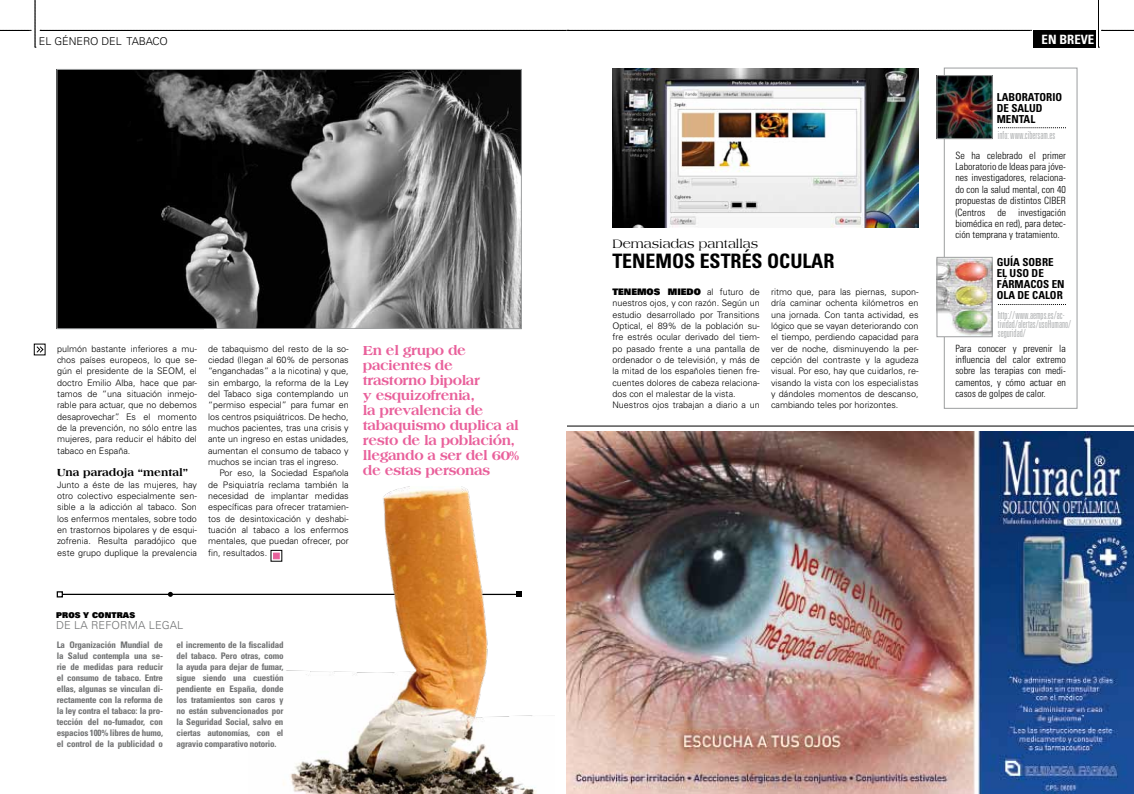
<style>
.page{position:relative;width:1134px;height:794px;background:#fff}
.page>*{position:absolute;margin:0;border:0;box-sizing:border-box;transform-origin:0 0}
.t1{font:700 condensed 19.9px "Univers";color:#000}
.t2{font:800 14px/15px "Americana";letter-spacing:-.03em;color:#e9609b}
.t3{font:13px "Americana";color:#000}
.t4{font:700 condensed 12.8px "Univers";color:#fff}
.t5{font:300 ultra-condensed 11px/9px "Univers";color:#b1b3b4}
.t6{font:700 condensed 11px/11px "Univers";color:#000}
.t7{font:800 11px "Americana";color:#000}
.t8{font:300 11px "Univers";letter-spacing:.01em;color:#707172}
.t9{font:300 10.8px "Univers";letter-spacing:-.01em;color:#000}
.t10{font:300 condensed 10px/11.3px "Univers";color:#000}
.t11{font:300 9px/11.3px "Univers";color:#000;text-align:justify}
.t12{font:700 condensed 9px/11px "Univers";letter-spacing:-.02em;color:#707172;text-align:justify}
.t13{font:900 8px "Univers";letter-spacing:.01em;color:#000}
.s1{font-weight:900}
</style>
<div class="page">
<hr style="left:62px;top:594px;width:108px;height:1px;background:#000">
<svg style="left:57px;top:591px;width:6px;height:6px"></svg>
<svg style="left:168px;top:592px;width:5px;height:5px"></svg>
<hr style="left:171px;top:594px;width:240px;height:1px;background:#000">
<img style="left:248px;top:486px;width:288px;height:308px">
<img style="left:59px;top:71px;width:461px;height:256px">
<div style="left:57px;top:69px;width:465px;height:260px;border:1px solid #9c9e9f"></div>
<div style="left:271px;top:550px;width:11px;height:11px;border:1px solid #000"></div>
<div style="left:273px;top:552px;width:7px;height:7px;background:#e9609b;border:1px solid #e9609b"></div>
<div style="left:34px;top:344px;width:11px;height:11px;border:1px solid #000"></div>
<svg style="left:35px;top:345px;width:9px;height:9px"></svg>
<img style="left:567px;top:431px;width:567px;height:363px">
<hr style="left:567px;top:426px;width:567px;height:1px;background:#000">
<img style="left:612px;top:68px;width:307px;height:159px">
<div style="left:1034px;top:30px;width:62px;height:17px;background:#000"></div>
<svg style="left:0;top:0;width:1031px;height:48px"></svg>
<svg style="left:1098px;top:0;width:36px;height:48px"></svg>
<div style="left:944px;top:68px;width:133px;height:340px;border:1px solid #9c9e9f"></div>
<img style="left:939px;top:77px;width:51px;height:60px">
<div style="left:937px;top:75px;width:55px;height:64px;border:1px solid #9c9e9f"></div>
<svg style="left:998px;top:128px;width:68px;height:1px"></svg>
<img style="left:939px;top:259px;width:51px;height:76px">
<div style="left:937px;top:257px;width:55px;height:80px;border:1px solid #9c9e9f"></div>
<svg style="left:998px;top:304px;width:68px;height:1px"></svg>
<p class="t9" style="left:39px;top:34px;width:71px">el género del</p>
<p class="t9" style="left:126px;top:34px;width:43px">tabaco</p>
<p class="t11" style="left:57px;top:343px;width:141px">pulmón bastante inferiores a mu&shy;chos países europeos, lo que se&shy;gún el presidente de la SEOM , el doctro Emilio Alba, hace que par&shy;tamos de “una situación inmejo&shy;rable para actuar, que no debemos desaprovechar”. Es el momento de la prevención, no sólo entre las mujeres, para reducir el hábito del tabaco en España.</p>
<p class="t7" style="left:57px;top:466px;width:132px">Una paradoja “mental”</p>
<p class="t11" style="left:57px;top:479px;width:141px">Junto a éste de las mujeres, hay otro colectivo especialmente sen&shy;sible a la adicción al tabaco. Son los enfermos mentales, sobre todo en trastornos bipolares y de esqui&shy;zofrenia. Resulta paradójico que este grupo duplique la prevalencia</p>
<p class="t11" style="left:208px;top:343px;width:142px">de tabaquismo del resto de la so&shy;ciedad (llegan al 60% de personas “enganchadas” a la nicotina) y que, sin embargo, la reforma de la Ley del Tabaco siga contemplando un “permiso especial” para fumar en los centros psiquiátricos. De hecho, muchos pacientes, tras una crisis y ante un ingreso en estas unidades, aumentan el consumo de tabaco y muchos se incian tras el ingreso.</p>
<p class="t11" style="left:208px;top:467px;width:142px;text-indent:11px">Por eso, la Sociedad Española de Psiquiatría reclama también la necesidad de implantar medidas específicas para ofrecer tratamien&shy;tos de desintoxicación y deshabi&shy;tuación al tabaco a los enfermos mentales, que puedan ofrecer, por fin, resultados.</p>
<h2 class="t2" style="left:363px;top:343px;width:158px">En el grupo de pacientes de trastorno bipolar<br>y esquizofrenia,<br>la prevalencia de tabaquismo duplica al resto de la población, llegando a ser del 60% de estas personas</h2>
<p class="t13" style="left:56px;top:609px;width:80px">PROS Y CONTRAS</p>
<p class="t8" style="left:56px;top:618px;width:122px">de la reforma legal</p>
<p class="t12" style="left:57px;top:639px;width:108px">La Organización Mundial de la Salud contempla una se&shy;rie de medidas para reducir el consumo de tabaco. Entre ellas, algunas se vinculan di&shy;rectamente con la reforma de la ley contra el tabaco: la pro&shy;tección del no-fumador, con espacios 100% libres de humo, el control de la publicidad o</p>
<p class="t12" style="left:176px;top:639px;width:109px">el incremento de la fiscalidad del tabaco. Pero otras, como la ayuda para dejar de fumar, sigue siendo una cuestión pendiente en España, donde los tratamientos son caros y no están subvencionados por la Seguridad Social, salvo en ciertas autonomías, con el agravio comparativo notorio.</p>
<h3 class="t3" style="left:612px;top:236px;width:147px">Demasiadas pantallas</h3>
<h1 class="t1" style="left:612px;top:249px;width:13px">tenem</h1>
<h1 class="t1" style="left:672px;top:249px;width:70px">os ESTRÉS</h1>
<h1 class="t1" style="left:767px;top:249px;width:35px">OCULAR</h1>
<p class="t11" style="left:612px;top:286px;width:149px;text-align:left"><span class="s1">TENEMOS MIEDO</span> al futuro de nuestros ojos, y con razón. Según un estudio desarrollado por Transitions Optical, el 89% de la población su&shy;fre estrés ocular derivado del tiem&shy;po pasado frente a una pantalla de ordenador o de televisión, y más de la mitad de los españoles tienen fre&shy;cuentes dolores de cabeza relaciona&shy;dos con el malestar de la vista.<br>Nuestros ojos trabajan a diario a un</p>
<p class="t11" style="left:771px;top:286px;width:149px">ritmo que, para las piernas, supon&shy;dría caminar ochenta kilómetros en una jornada. Con tanta actividad, es lógico que se vayan deteriorando con el tiempo, perdiendo capacidad para ver de noche, disminuyendo la per&shy;cepción del contraste y la agudeza visual. Por eso, hay que cuidarlos, re&shy;visando la vista con los especialistas y dándoles momentos de descanso, cambiando teles por horizontes.</p>
<h3 class="t4" style="left:1042px;top:31px;width:53px">en breve</h3>
<p class="t6" style="left:997px;top:91px;width:67px">laboratorio de salud<br>ment</p>
<p class="t6" style="left:1024px;top:113px;width:13px">al</p>
<p class="t5" style="left:998px;top:130px;width:59px">info: www.cibersam.es</p>
<p class="t10" style="left:955px;top:150px;width:112px">Se ha celebrado el primer<br>Laboratorio de I deas para jóve&shy;nes investigadores, relaciona&shy;do con la salud mental, con 40 propuestas de distintos CIBER (Centros de investigación biomédica en red), para detec&shy;ción temprana y tratamiento.</p>
<p class="t6" style="left:997px;top:257px;width:33px">GUÍASOBR</p>
<p class="t6" style="left:1048px;top:257px;width:7px">E</p>
<p class="t6" style="left:997px;top:268px;width:20px">EL USO</p>
<p class="t6" style="left:997px;top:268px;width:69px;text-indent:35px">DE<br>FÁRMACOS EN<br>OLA</p>
<p class="t6" style="left:1017px;top:290px;width:28px">DE CALOR</p>
<p class="t5" style="left:998px;top:310px;width:75px">http://www.aemps.es/ac&shy;tividad/alertas/usoHumano/ seguridad/</p>
<p class="t10" style="left:955px;top:342px;width:112px;text-align:justify">Para conocer y prevenir la influencia del calor extremo sobre las terapias con medi&shy;camentos, y cómo actuar en casos de golpes de calor.</p>
</div>
